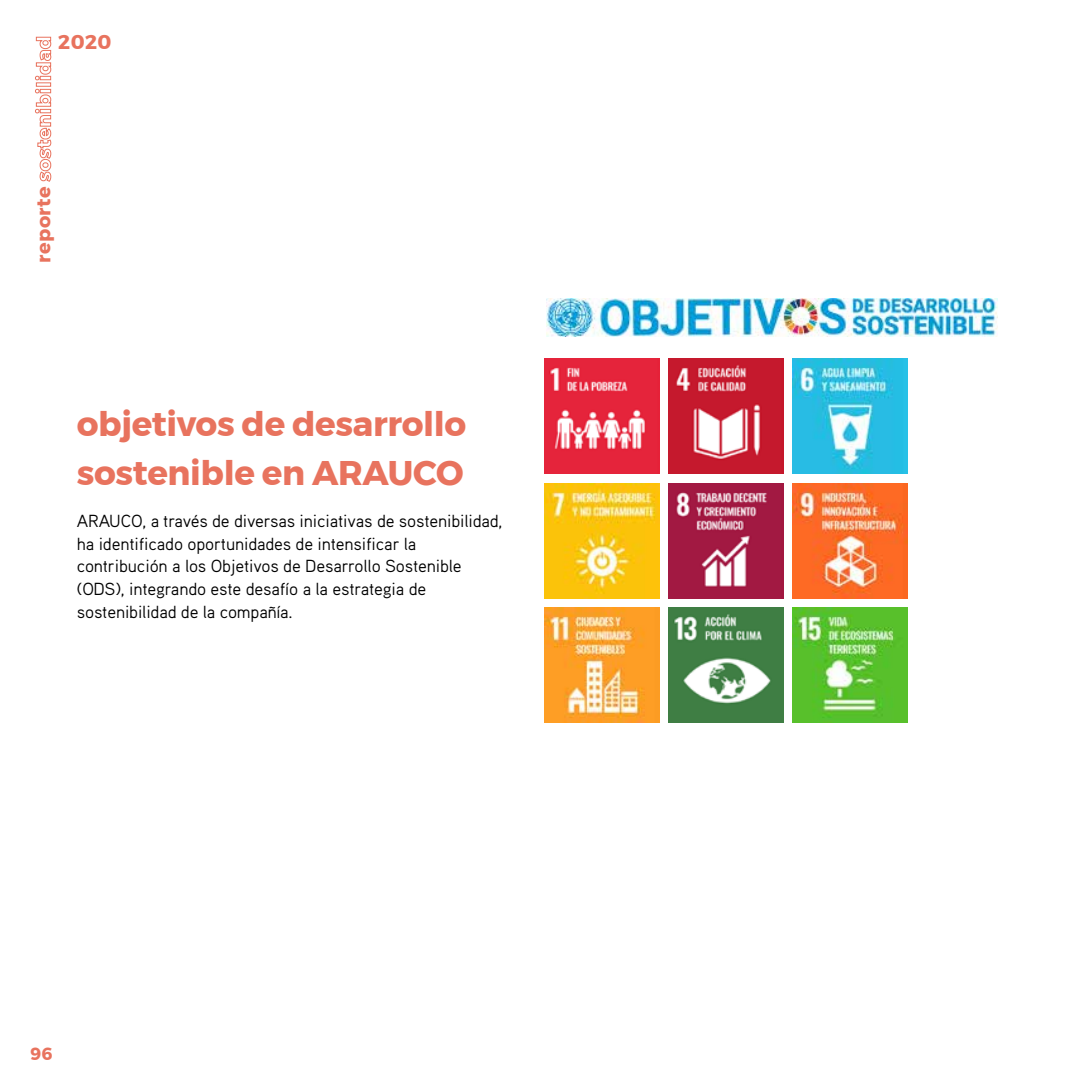
<style>
.page{position:relative;width:1092px;height:1092px;background:#fff}
.page>*{position:absolute;margin:0;border:0;box-sizing:border-box;transform-origin:0 0}
.t1{font:700 34.12px/49px "Montserrat";letter-spacing:-.01em;color:#e8735e}
.t2{font:700 19.78px "Montserrat";color:#e8735e}
.t3{font:700 19.25px "Montserrat";letter-spacing:.02em;color:#e8735e}
.t4{font:17.5px/22.8px "Aaux Pro OT";letter-spacing:-.01em;color:#000}
.t5{font:700 17.5px "Montserrat";color:#e8735e}
</style>
<div class="page">
<hr style="left:1091px;top:0;width:1px;height:1091px;background:#e8735e">
<img style="left:546px;top:298px;width:451px;height:38px">
<img style="left:544px;top:359px;width:115px;height:115px">
<img style="left:544px;top:483px;width:115px;height:115px">
<img style="left:544px;top:607px;width:115px;height:115px">
<img style="left:668px;top:359px;width:115px;height:115px">
<img style="left:668px;top:483px;width:115px;height:115px">
<img style="left:668px;top:607px;width:115px;height:115px">
<img style="left:792px;top:359px;width:115px;height:115px">
<img style="left:792px;top:483px;width:115px;height:115px">
<img style="left:792px;top:607px;width:115px;height:115px">
<p class="t2" style="left:58px;top:26px;width:55px">2020</p>
<p class="t3" style="left:28px;top:262px;width:228px;rotate:-90deg">reporte sostenibilidad</p>
<h1 class="t1" style="left:77px;top:399px;width:391px">objetivos de desarrollo sostenible en ARAUCO</h1>
<p class="t4" style="left:77px;top:508px;width:427px">ARAUCO, a través de diversas iniciativas de sostenibilidad, ha identificado oportunidades de intensificar la contribución a los Objetivos de Desarrollo Sostenible (ODS), integrando este desafío a la estrategia de sostenibilidad de la compañía.</p>
<p class="t5" style="left:31px;top:1040px;width:24px">96</p>
</div>
